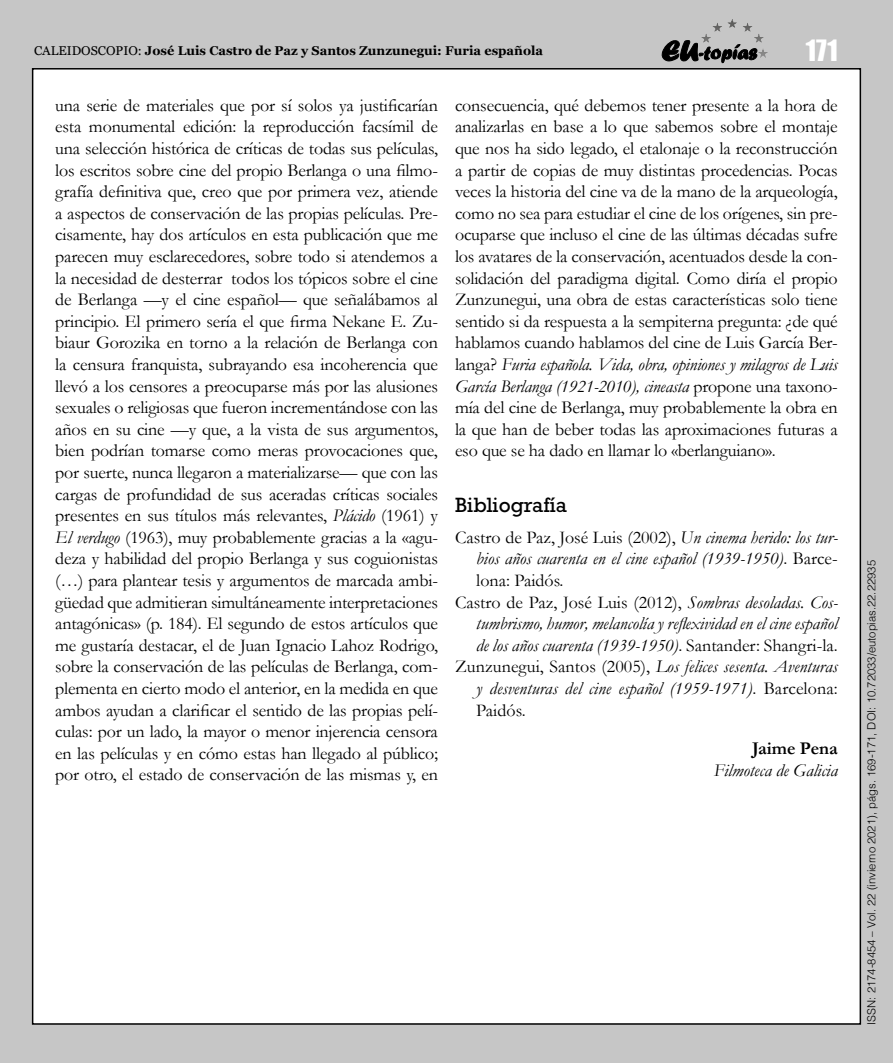
<style>
.page{position:relative;width:893px;height:1063px;background:#c6c6c6}
.page>*{position:absolute;margin:0;border:0;box-sizing:border-box;transform-origin:0 0}
.t1{font:27px "Impact";color:#fff}
.Articulo_epigrafe_1{font:21px "Rockwell Std";color:#000}
.Articulo_parrafo{font:18px/21.6px "Garamond";letter-spacing:-.01em;color:#000;text-align:justify}
.Articulo_bibliografi{font:italic 18px/21.6px "Garamond";color:#000;text-align:justify}
.Resenya_autoria_fili{font:italic 18px "Garamond";color:#000}
.Resenya_autoria{font:700 18px "Garamond";color:#000}
.t2{font:700 12.75px "Georgia";color:#000}
.t3{font:300 11.25px "Helvetica";color:#000}
.s1{font-weight:400}
.s2{font-style:italic}
.s3{font-style:normal}
</style>
<div class="page">
<div style="left:33px;top:69px;width:827px;height:955px;background:#fff"></div>
<svg style="left:662px;top:40px;width:94px;height:23px"></svg>
<hr style="left:701px;top:19px;width:67px;height:1px;background:#585857">
<hr style="left:701px;top:20px;width:67px;height:1px;background:#595958">
<hr style="left:701px;top:21px;width:67px;height:1px;background:#5a5a59">
<hr style="left:701px;top:22px;width:67px;height:1px;background:#5c5c5b">
<hr style="left:701px;top:23px;width:67px;height:1px;background:#5d5d5c">
<hr style="left:701px;top:24px;width:67px;height:1px;background:#5f5f5e">
<hr style="left:701px;top:25px;width:67px;height:1px;background:#60605f">
<hr style="left:701px;top:26px;width:67px;height:1px;background:#626261">
<hr style="left:701px;top:27px;width:67px;height:1px;background:#636362">
<hr style="left:701px;top:28px;width:67px;height:1px;background:#656464">
<hr style="left:701px;top:29px;width:67px;height:1px;background:#666565">
<hr style="left:701px;top:30px;width:67px;height:1px;background:#676766">
<hr style="left:701px;top:31px;width:67px;height:1px;background:#696868">
<hr style="left:701px;top:32px;width:67px;height:1px;background:#6a6969">
<hr style="left:701px;top:33px;width:67px;height:1px;background:#6c6b6b">
<hr style="left:701px;top:34px;width:67px;height:1px;background:#6c6c6c">
<hr style="left:701px;top:35px;width:67px;height:1px;background:#6e6e6d">
<hr style="left:701px;top:36px;width:67px;height:1px;background:#6f6f6e">
<hr style="left:701px;top:37px;width:67px;height:1px;background:#717170">
<hr style="left:701px;top:38px;width:67px;height:1px;background:#727271">
<hr style="left:701px;top:39px;width:67px;height:1px;background:#747473">
<hr style="left:701px;top:40px;width:67px;height:1px;background:#757574">
<hr style="left:701px;top:41px;width:67px;height:1px;background:#767675">
<hr style="left:701px;top:42px;width:67px;height:1px;background:#787877">
<hr style="left:701px;top:43px;width:67px;height:1px;background:#797978">
<hr style="left:701px;top:44px;width:67px;height:1px;background:#7b7b7a">
<hr style="left:701px;top:45px;width:67px;height:1px;background:#7c7c7b">
<hr style="left:701px;top:46px;width:67px;height:1px;background:#7e7d7d">
<hr style="left:701px;top:47px;width:67px;height:1px;background:#7f7e7e">
<hr style="left:701px;top:48px;width:67px;height:1px;background:#818080">
<hr style="left:701px;top:49px;width:67px;height:1px;background:#828181">
<hr style="left:701px;top:50px;width:67px;height:1px;background:#828282">
<hr style="left:701px;top:51px;width:67px;height:1px;background:#848483">
<hr style="left:701px;top:52px;width:67px;height:1px;background:#858584">
<hr style="left:701px;top:53px;width:67px;height:1px;background:#878786">
<hr style="left:701px;top:54px;width:67px;height:1px;background:#888887">
<hr style="left:701px;top:55px;width:67px;height:1px;background:#898989">
<hr style="left:701px;top:56px;width:67px;height:1px;background:#8a8a8a">
<hr style="left:701px;top:57px;width:67px;height:1px;background:#8c8c8b">
<p class="t2" style="left:34px;top:41px;width:511px"><span class="s1">CALEIDOSCOPIO:</span> José Luis Castro de Paz y Santos Zunzunegui: Furia española</p>
<h1 class="t1" style="left:806px;top:29px;width:33px">171</h1>
<p class="Articulo_parrafo" style="left:55px;top:94px;width:384px">una serie de materiales que por sí solos ya justificarían esta monumental edición: la reproducción facsímil de una selección histórica de críticas de todas sus películas, los escritos sobre cine del propio Berlanga o una filmo&shy;grafía definitiva que, creo que por primera vez, atiende a aspectos de conservación de las propias películas. Pre&shy;cisamente, hay dos artículos en esta publicación que me parecen muy esclarecedores, sobre todo si atendemos a la necesidad de desterrar todos los tópicos sobre el cine de Berlanga —y el cine español— que señalábamos al principio. El primero sería el que firma Nekane E. Zu&shy;biaur Gorozika en torno a la relación de Berlanga con la censura franquista, subrayando esa incoherencia que llevó a los censores a preocuparse más por las alusiones sexuales o religiosas que fueron incrementándose con las años en su cine —y que, a la vista de sus argumentos, bien podrían tomarse como meras provocaciones que, por suerte, nunca llegaron a materializarse— que con las cargas de profundidad de sus aceradas críticas sociales presentes en sus títulos más relevantes, <span class="s2">Plácido</span> (1961) y <span class="s2">El verdugo</span> (1963), muy probablemente gracias a la «agu&shy;deza y habilidad del propio Berlanga y sus coguionistas (…) para plantear tesis y argumentos de marcada ambi&shy;güedad que admitieran simultáneamente interpretaciones antagónicas» (p. 184). El segundo de estos artículos que me gustaría destacar, el de Juan Ignacio Lahoz Rodrigo, sobre la conservación de las películas de Berlanga, com&shy;plementa en cierto modo el anterior, en la medida en que ambos ayudan a clarificar el sentido de las propias pelí&shy;culas: por un lado, la mayor o menor injerencia censora en las películas y en cómo estas han llegado al público; por otro, el estado de conservación de las mismas y, en</p>
<p class="Articulo_parrafo" style="left:455px;top:94px;width:384px">consecuencia, qué debemos tener presente a la hora de analizarlas en base a lo que sabemos sobre el montaje que nos ha sido legado, el etalonaje o la reconstrucción a partir de copias de muy distintas procedencias. Pocas veces la historia del cine va de la mano de la arqueología, como no sea para estudiar el cine de los orígenes, sin pre&shy;ocuparse que incluso el cine de las últimas décadas sufre los avatares de la conservación, acentuados desde la con&shy;solidación del paradigma digital. Como diría el propio Zunzunegui, una obra de estas características solo tiene sentido si da respuesta a la sempiterna pregunta: ¿de qué hablamos cuando hablamos del cine de Luis García Ber&shy;langa? <span class="s2">Furia española. Vida, obra, opiniones y milagros de Luis García Berlanga (1921-2010), cineasta</span> propone una taxono&shy;mía del cine de Berlanga, muy probablemente la obra en la que han de beber todas las aproximaciones futuras a eso que se ha dado en llamar lo «berlanguiano».</p>
<p class="Articulo_epigrafe_1" style="left:455px;top:493px;width:113px">Bibliografía</p>
<p class="Articulo_bibliografi" style="left:476px;top:526px;width:363px;text-indent:-21px"><span class="s3">Castro de Paz, José Luis (2002),</span> Un cinema herido: los tur&shy;bios años cuarenta en el cine español (1939-1950)<span class="s3">. Barce&shy;lona: Paidós.</span></p>
<p class="Articulo_bibliografi" style="left:476px;top:591px;width:363px;text-indent:-21px"><span class="s3">Castro de Paz, José Luis (2012),</span> Sombras desoladas. Cos&shy;tumbrismo, humor, melancolía y reflexividad en el cine español de los años cuarenta (1939-1950)<span class="s3">. Santander: Shangri-la.</span></p>
<p class="Articulo_bibliografi" style="left:476px;top:656px;width:363px;text-indent:-21px"><span class="s3">Zunzunegui, Santos (2005),</span> Los felices sesenta. Aventuras y desventuras del cine español (1959-1971)<span class="s3">. Barcelona:<br>Paidós.</span></p>
<p class="Resenya_autoria" style="left:752px;top:736px;width:87px">Jaime Pena</p>
<p class="Resenya_autoria_fili" style="left:714px;top:758px;width:125px">Filmoteca de Galicia</p>
<p class="t3" style="left:862px;top:1025px;width:466px;rotate:-90deg">ISSN: 2174-8454 – Vol. 22 (invierno 2021), págs. 169-171, DOI: 10.72033/eutopias.22.22935</p>
</div>
